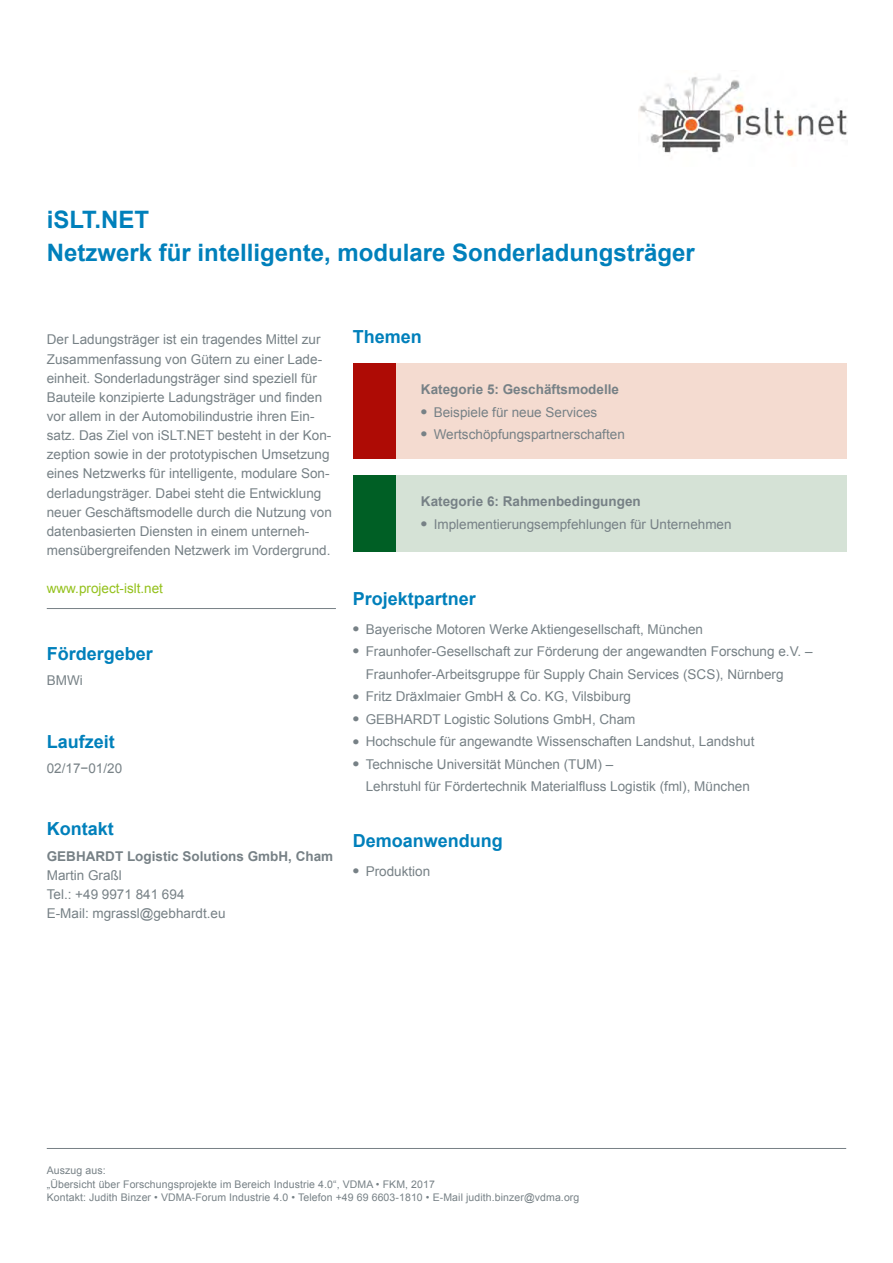
<style>
.page{position:relative;width:893px;height:1263px;background:#fff}
.page>*{position:absolute;margin:0;border:0;box-sizing:border-box;transform-origin:0 0}
.t1{font:700 24px/33px "Arial";color:#0080bb}
.t2{font:700 18px "Arial";color:#0080bb}
.t3{font:13.5px/19.2px "Arial";color:#778186}
.t4{font:700 13.5px "Arial";color:#778186}
.t5{font:13.5px "Arial";color:#94c11c}
.t6{font:10.5px/13.5px "Arial";letter-spacing:.01em;color:#778186}
.s1{font-weight:700;font-size:18px}
</style>
<div class="page">
<hr style="left:47px;top:1148px;width:799px;height:1px;background:#778186">
<hr style="left:47px;top:608px;width:289px;height:1px;background:#778186">
<img style="left:638px;top:74px;width:209px;height:79px">
<div style="left:353px;top:476px;width:493px;height:76px;background:#d5e2d6"></div>
<div style="left:353px;top:476px;width:42px;height:76px;background:#005f25"></div>
<div style="left:353px;top:364px;width:493px;height:95px;background:#f4dbd0"></div>
<div style="left:353px;top:364px;width:42px;height:95px;background:#ae0b05"></div>
<h1 class="t1" style="left:47px;top:204px;width:650px">iSLT.NET<br>Netzwerk für intelligente, modulare Sonderladungsträger</h1>
<p class="t3" style="left:47px;top:330px;width:287px">Der Ladungsträger ist ein tragendes Mittel zur Zusammenfassung von Gütern zu einer Lade&shy;einheit. Sonderladungsträger sind speziell für Bauteile konzipierte Ladungsträger und finden vor allem in der Automobilindustrie ihren Ein&shy;satz. Das Ziel von iSLT.NET besteht in der Kon&shy;zeption sowie in der prototypischen Umsetzung eines Netzwerks für intelligente, modulare Son&shy;derladungsträger. Dabei steht die Entwicklung neuer Geschäftsmodelle durch die Nutzung von datenbasierten Diensten in einem unterneh&shy;mensübergreifenden Netzwerk im Vordergrund.</p>
<p class="t5" style="left:47px;top:580px;width:118px">www.project-islt.net</p>
<h2 class="t2" style="left:47px;top:642px;width:108px">Fördergeber</h2>
<p class="t3" style="left:47px;top:671px;width:37px">BMWi</p>
<h2 class="t2" style="left:47px;top:729px;width:70px">Laufzeit</h2>
<p class="t3" style="left:47px;top:759px;width:77px">02/17−01/20</p>
<h2 class="t2" style="left:47px;top:817px;width:68px">Kontakt</h2>
<p class="t4" style="left:47px;top:847px;width:288px">GEBHARDT Logistic Solutions GmbH, Cham</p>
<p class="t3" style="left:47px;top:866px;width:180px">Martin Graßl<br>Tel.: +49 9971 841 694<br>E-Mail: mgrassl@gebhardt.eu</p>
<h2 class="t2" style="left:353px;top:325px;width:71px">Themen</h2>
<p class="t4" style="left:421px;top:381px;width:200px">Kategorie 5: Geschäftsmodelle</p>
<p class="t3" style="left:421px;top:403px;width:178px"><span class="s1">•</span> Beispiele für neue Services</p>
<p class="t3" style="left:421px;top:425px;width:205px"><span class="s1">•</span> Wertschöpfungspartnerschaften</p>
<p class="t4" style="left:421px;top:493px;width:221px">Kategorie 6: Rahmenbedingungen</p>
<p class="t3" style="left:421px;top:515px;width:312px"><span class="s1">•</span> Implementierungsempfehlungen für Unternehmen</p>
<h2 class="t2" style="left:353px;top:587px;width:125px">Projektpartner</h2>
<p class="t3" style="left:353px;top:620px;width:352px"><span class="s1">•</span> Bayerische Motoren Werke Aktiengesellschaft, München</p>
<p class="t3" style="left:366px;top:640px;width:448px;line-height:22.5px;text-indent:-13px"><span class="s1">•</span> Fraunhofer-Gesellschaft zur Förderung der angewandten Forschung e.V. –<br>Fraunhofer-Arbeitsgruppe für Supply Chain Services (SCS), Nürnberg</p>
<p class="t3" style="left:353px;top:687px;width:280px"><span class="s1">•</span> Fritz Dräxlmaier GmbH &amp; Co. KG, Vilsbiburg</p>
<p class="t3" style="left:353px;top:710px;width:284px"><span class="s1">•</span> GEBHARDT Logistic Solutions GmbH, Cham</p>
<p class="t3" style="left:353px;top:732px;width:403px"><span class="s1">•</span> Hochschule für angewandte Wissenschaften Landshut, Landshut</p>
<p class="t3" style="left:366px;top:753px;width:386px;line-height:22.5px;text-indent:-13px"><span class="s1">•</span> Technische Universität München (TUM) –<br>Lehrstuhl für Fördertechnik Materialfluss Logistik (fml), München</p>
<h2 class="t2" style="left:353px;top:828px;width:152px">Demoanwendung</h2>
<p class="t3" style="left:353px;top:861px;width:79px"><span class="s1">•</span> Produktion</p>
<p class="t6" style="left:47px;top:1164px;width:534px">Auszug aus:<br>„Übersicht über Forschungsprojekte im Bereich Industrie 4.0“, VDMA • FKM, 2017<br>Kontakt: Judith Binzer • VDMA-Forum Industrie 4.0 • Telefon +49 69 6603-1810 • E-Mail judith.binzer@vdma.org</p>
</div>
